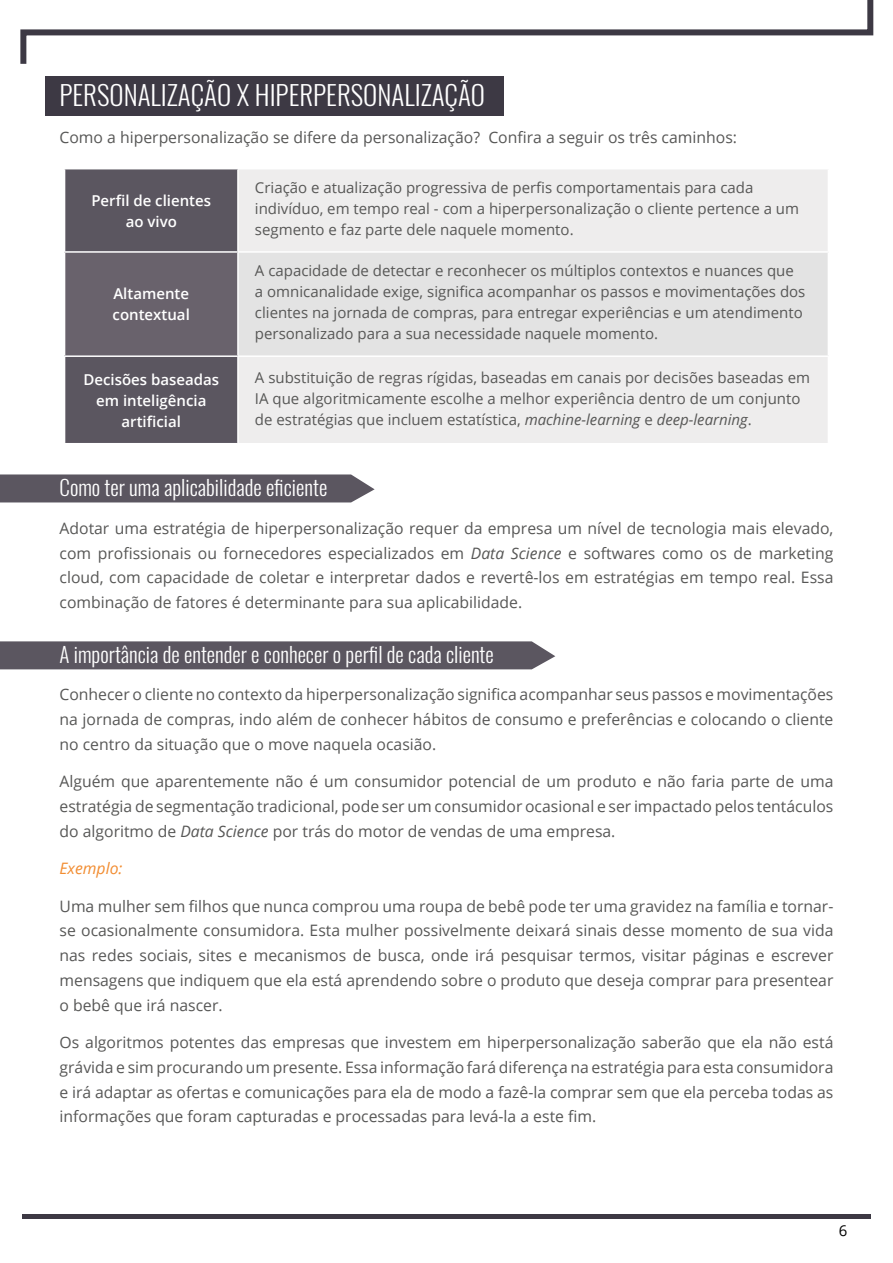
<style>
.page{position:relative;width:893px;height:1263px;background:#fff}
.page>*{position:absolute;margin:0;border:0;box-sizing:border-box;transform-origin:0 0}
.t1{font:300 27px "Oswald";color:#fff}
.t2{font:300 21px "Oswald";color:#fff}
.t3{font:15.75px/24.8px "Open Sans";color:#575756;text-align:justify}
.t4{font:italic 15.75px "Open Sans";color:#f28d32}
.t5{font:15px/21px "Open Sans";color:#575756}
.t6{font:600 15px/21px "Open Sans";color:#fff;text-align:center}
.t7{font:15px "Open Sans";color:#000}
.s1{font-style:italic}
</style>
<div class="page">
<svg style="left:20px;top:0;width:854px;height:64px"></svg>
<hr style="left:22px;top:1214px;width:849px;height:4px;background:#3d3944">
<div style="left:45px;top:77px;width:458px;height:39px;background:#3d3944"></div>
<div style="left:0;top:474px;width:375px;height:28px;background:#5b5660"></div>
<div style="left:0;top:641px;width:555px;height:28px;background:#5b5660"></div>
<div style="left:65px;top:169px;width:172px;height:274px;background:#5b5660"></div>
<div style="left:238px;top:169px;width:590px;height:83px;background:#eeeded"></div>
<div style="left:65px;top:252px;width:173px;height:104px;background:#69626c"></div>
<div style="left:238px;top:252px;width:590px;height:104px;background:#e3e3e3"></div>
<div style="left:238px;top:356px;width:590px;height:88px;background:#eeeded"></div>
<hr style="left:64px;top:355px;width:174px;height:2px;background:#fff">
<hr style="left:237px;top:169px;width:2px;height:82px;background:#fff">
<hr style="left:237px;top:357px;width:2px;height:86px;background:#fff">
<hr style="left:64px;top:251px;width:174px;height:2px;background:#fff">
<hr style="left:238px;top:355px;width:591px;height:2px;background:#fff">
<hr style="left:237px;top:253px;width:2px;height:102px;background:#fff">
<hr style="left:238px;top:251px;width:591px;height:2px;background:#fff">
<hr style="left:238px;top:443px;width:591px;height:1px;background:#fff">
<h1 class="t1" style="left:60px;top:77px;width:427px">PERSONALIZAÇÃO X HIPERPERSONALIZAÇÃO</h1>
<p class="t3" style="left:60px;top:125px;width:679px">Como a hiperpersonalização se difere da personalização? Confira a seguir os três caminhos:</p>
<p class="t6" style="left:91px;top:189px;width:121px">Perfil de clientes ao vivo</p>
<p class="t6" style="left:113px;top:283px;width:79px;text-align:left">Altamente contextual</p>
<p class="t5" style="left:255px;top:177px;width:546px">Criação e atualização progressiva de perfis comportamentais para cada indivíduo, em tempo real - com a hiperpersonalização o cliente pertence a um segmento e faz parte dele naquele momento.</p>
<p class="t5" style="left:255px;top:260px;width:552px">A capacidade de detectar e reconhecer os múltiplos contextos e nuances que a omnicanalidade exige, significa acompanhar os passos e movimentações dos clientes na jornada de compras, para entregar experiências e um atendimento personalizado para a sua necessidade naquele momento.</p>
<p class="t6" style="left:83px;top:368px;width:137px">Decisões baseadas em inteligência artificial</p>
<p class="t5" style="left:255px;top:366px;width:557px">A substituição de regras rígidas, baseadas em canais por decisões baseadas em<br>IA que algoritmicamente escolhe a melhor experiência dentro de um conjunto de estratégias que incluem estatística, <span class="s1">machine-learning</span> e <span class="s1">deep-learning</span>.</p>
<h2 class="t2" style="left:60px;top:474px;width:269px">Como ter uma aplicabilidade eficiente</h2>
<p class="t3" style="left:60px;top:515px;width:775px">Adotar uma estratégia de hiperpersonalização requer da empresa um nível de tecnologia mais elevado, com profissionais ou fornecedores especializados em <span class="s1">Data Science</span> e softwares como os de marketing cloud, com capacidade de coletar e interpretar dados e revertê-los em estratégias em tempo real. Essa combinação de fatores é determinante para sua aplicabilidade.</p>
<h2 class="t2" style="left:60px;top:640px;width:436px">A importância de entender e conhecer o perfil de cada cliente</h2>
<p class="t3" style="left:60px;top:682px;width:775px">Conhecer o cliente no contexto da hiperpersonalização significa acompanhar seus passos e movimentações na jornada de compras, indo além de conhecer hábitos de consumo e preferências e colocando o cliente no centro da situação que o move naquela ocasião.</p>
<p class="t3" style="left:60px;top:769px;width:775px">Alguém que aparentemente não é um consumidor potencial de um produto e não faria parte de uma estratégia de segmentação tradicional, pode ser um consumidor ocasional e ser impactado pelos tentáculos do algoritmo de <span class="s1">Data Science</span> por trás do motor de vendas de uma empresa.</p>
<p class="t4" style="left:60px;top:858px;width:64px">Exemplo:</p>
<p class="t3" style="left:60px;top:893px;width:775px">Uma mulher sem filhos que nunca comprou uma roupa de bebê pode ter uma gravidez na família e tornar&shy;se ocasionalmente consumidora. Esta mulher possivelmente deixará sinais desse momento de sua vida nas redes sociais, sites e mecanismos de busca, onde irá pesquisar termos, visitar páginas e escrever mensagens que indiquem que ela está aprendendo sobre o produto que deseja comprar para presentear o bebê que irá nascer.</p>
<p class="t3" style="left:60px;top:1029px;width:775px">Os algoritmos potentes das empresas que investem em hiperpersonalização saberão que ela não está grávida e sim procurando um presente. Essa informação fará diferença na estratégia para esta consumidora e irá adaptar as ofertas e comunicações para ela de modo a fazê-la comprar sem que ela perceba todas as informações que foram capturadas e processadas para levá-la a este fim.</p>
<p class="t7" style="left:839px;top:1220px;width:10px">6</p>
</div>
